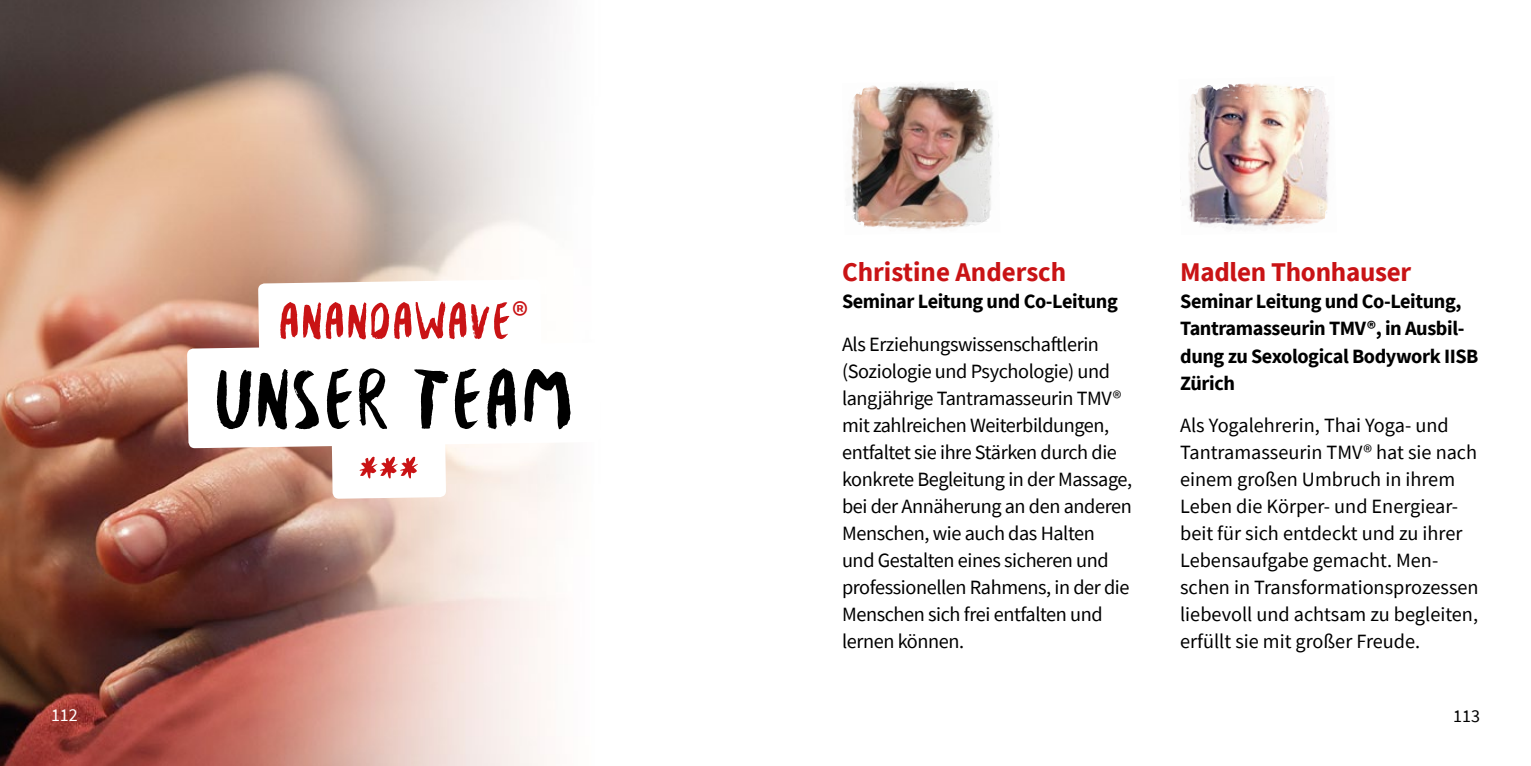
<style>
.page{position:relative;width:1531px;height:766px;background:#fff}
.page>*{position:absolute;margin:0;border:0;box-sizing:border-box;transform-origin:0 0}
.t1{font:90px "Besom";color:#000}
.t2{font:54.9px "Besom";color:#c91315}
.t3{font:600 36px "Source Sans Pro";color:#c91315}
.t4{font:700 27px "Source Sans Pro";letter-spacing:-.01em;color:#c91315}
.t5{font:20.25px/27px "Source Sans Pro";letter-spacing:-.02em;color:#000}
.t6{font:20.25px/27px "Source Sans Pro";color:#000}
.t7{font:700 20.25px/27px "Source Sans Pro";letter-spacing:-.02em;color:#000}
.t8{font:18px "Source Sans Pro";color:#000}
.t9{font:18px "Source Sans Pro";color:#fff}
</style>
<div class="page">
<img style="left:0;top:0;width:560px;height:765px">
<img style="left:846px;top:81px;width:153px;height:149px">
<img style="left:1180px;top:83px;width:149px;height:147px">
<svg style="left:187px;top:279px;width:373px;height:219px"></svg>
<p class="t9" style="left:51px;top:703px;width:28px">112</p>
<h2 class="t2" style="left:278px;top:281px;width:235px">ANANDAWAVE</h2>
<h1 class="t1" style="left:214px;top:334px;width:362px">UNSER TEAM</h1>
<h3 class="t3" style="left:512px;top:291px;width:17px">®</h3>
<h2 class="t2" style="left:358px;top:435px;width:62px">***</h2>
<h3 class="t4" style="left:842px;top:254px;width:226px">Christine Andersch</h3>
<p class="t7" style="left:842px;top:288px;width:277px">Seminar Leitung und Co-Leitung</p>
<p class="t5" style="left:842px;top:331px;width:292px">Als Erziehungswissenschaftlerin (Soziologie und Psychologie) und langjährige Tantramasseurin TMV® mit zahlreichen Weiterbildungen, entfaltet sie ihre Stärken durch die konkrete Begleitung in der Massage, bei der Annäherung an den anderen<br>Menschen, wie auch das Halten und Gestalten eines sicheren und professionellen Rahmens, in der die<br>Menschen sich frei entfalten und lernen können.</p>
<h3 class="t4" style="left:1180px;top:254px;width:233px">Madlen Thonhauser</h3>
<p class="t7" style="left:1180px;top:288px;width:300px">Seminar Leitung und Co-Leitung,<br>Tantramasseurin TMV®, in Ausbil&shy;dung zu Sexological Bodywork IISB<br>Zürich</p>
<p class="t6" style="left:1180px;top:412px;width:300px">Als Yogalehrerin, Thai Yoga- und Tantramasseurin TMV® hat sie nach einem großen Umbruch in ihrem Leben die Körper- und Energiear&shy;beit für sich entdeckt und zu ihrer Lebensaufgabe gemacht. Men&shy;schen in Transformationsprozessen liebevoll und achtsam zu begleiten, erfüllt sie mit großer Freude.</p>
<p class="t8" style="left:1453px;top:704px;width:28px">113</p>
</div>
